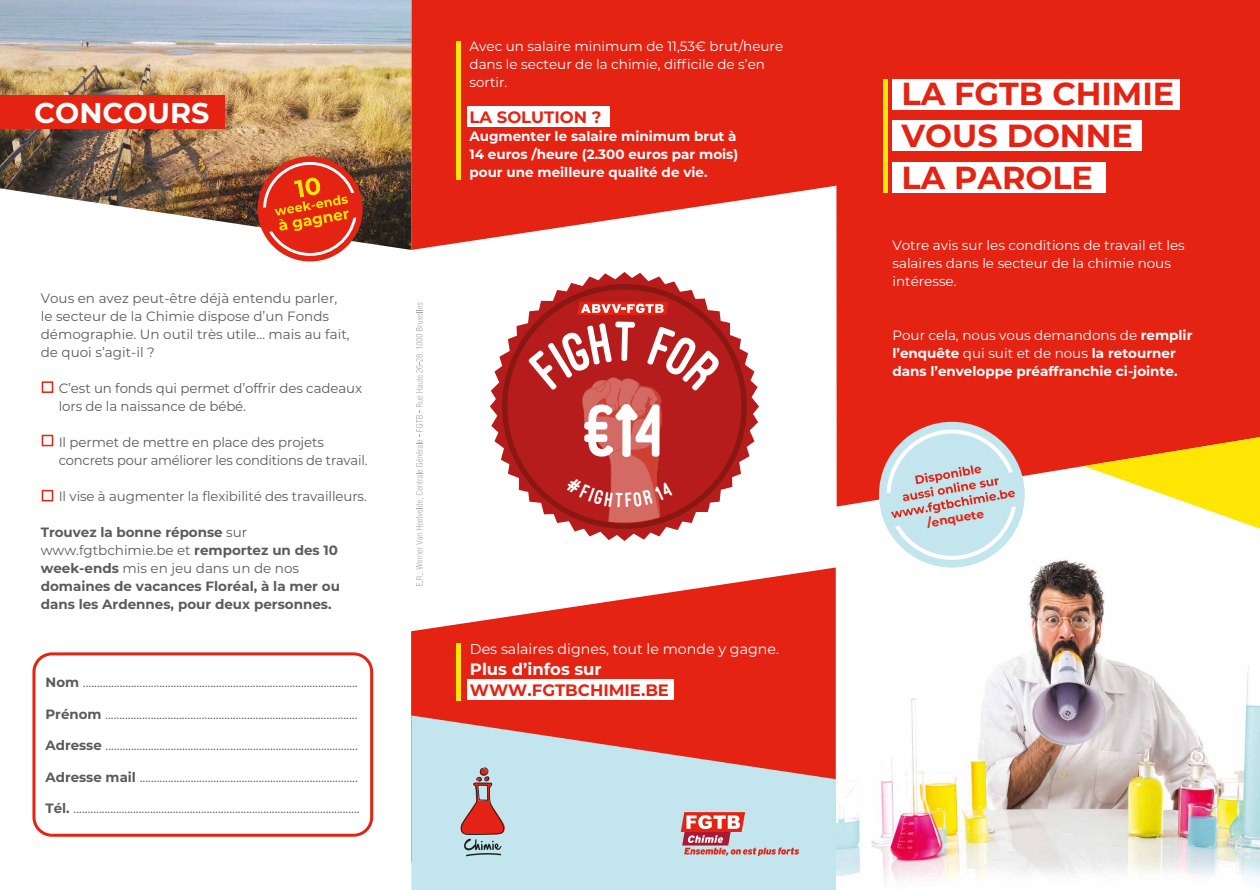
<style>
.page{position:relative;width:1260px;height:890px;background:#fff}
.page>*{position:absolute;margin:0;border:0;box-sizing:border-box;transform-origin:0 0}
.t1{font:700 31.95px/42.2px "Montserrat";color:#e42313}
.t2{font:700 28.65px "Montserrat";color:#fff}
.t3{font:700 16.5px "Montserrat";color:#e42313}
.t4{font:700 16.5px "Montserrat";color:#fff}
.t5{font:14.25px "Montserrat";color:#fff}
.t6{font:13.5px "Montserrat";color:#5a5a5a}
.t7{font:13.5px/18px "Montserrat";letter-spacing:-.01em;color:#5b5b5b}
.t8{font:700 13.5px/18px "Montserrat";color:#fff}
.t9{font:13.5px/18px "Montserrat";color:#fff}
.t10{font:700 13.5px/18px "Montserrat";color:#5b5b5b}
.t11{font:700 12px "Montserrat";color:#e42313}
.s1{font-weight:400}
.s2{font-weight:700}
</style>
<div class="page">
<svg style="left:411px;top:0;width:425px;height:250px;background:#e74133"></svg>
<svg style="left:411px;top:567px;width:425px;height:148px;fill:#e42313"></svg>
<div style="left:467px;top:680px;width:207px;height:20px;background:#fff"></div>
<div style="left:467px;top:107px;width:143px;height:20px;background:#fff"></div>
<svg style="left:411px;top:715px;width:425px;height:175px;background:#cabbbe"></svg>
<div style="left:456px;top:643px;width:5px;height:57px;background:#ffe604"></div>
<img style="left:836px;top:559px;width:424px;height:321px">
<div style="left:836px;top:0;width:424px;height:507px;background:#e42313"></div>
<div style="left:892px;top:79px;width:288px;height:30px;background:#fff"></div>
<div style="left:892px;top:121px;width:250px;height:30px;background:#fff"></div>
<div style="left:892px;top:163px;width:213px;height:30px;background:#fff"></div>
<hr style="left:884px;top:79px;width:4px;height:114px;background:#ffe604">
<svg style="left:1084px;top:435px;width:176px;height:94px"></svg>
<div style="left:879px;top:422px;width:146px;height:145px;background:#c3e5ed;border-radius:50%"></div>
<svg style="left:887px;top:429px;width:129px;height:131px"></svg>
<svg style="left:681px;top:812px;width:118px;height:44px;background:#cea8ab"></svg>
<svg style="left:460px;top:767px;width:47px;height:89px;background:#ba9c9d"></svg>
<img style="left:0;top:0;width:411px;height:250px">
<div style="left:0;top:96px;width:225px;height:33px;background:#e42313"></div>
<div style="left:42px;top:381px;width:11px;height:12px;border:2px solid #e42313"></div>
<div style="left:42px;top:435px;width:11px;height:11px;border:2px solid #e42313"></div>
<div style="left:42px;top:490px;width:11px;height:11px;border:2px solid #e42313"></div>
<div style="left:258px;top:156px;width:105px;height:105px;background:#e42313;border-radius:50%"></div>
<svg style="left:263px;top:162px;width:93px;height:94px"></svg>
<div style="left:32px;top:652px;width:341px;height:185px;border:3px solid #e42313;border-radius:18px"></div>
<svg style="left:416px;top:302px;width:8px;height:284px"></svg>
<div style="left:456px;top:41px;width:5px;height:139px;background:#ffe604"></div>
<svg style="left:490px;top:272px;width:269px;height:269px"></svg>
<div style="left:502px;top:284px;width:245px;height:245px;background:#891812;border-radius:50%"></div>
<div style="left:507px;top:289px;width:234px;height:234px;background:#b51c1b;border-radius:50%"></div>
<img style="left:582px;top:380px;width:79px;height:143px">
<svg style="left:577px;top:302px;width:91px;height:13px"></svg>
<svg style="left:584px;top:404px;width:75px;height:53px;background:#e7ada9"></svg>
<svg style="left:582px;top:477px;width:79px;height:30px"></svg>
<svg style="left:528px;top:321px;width:107px;height:69px"></svg>
<svg style="left:647px;top:326px;width:75px;height:66px"></svg>
<h2 class="t2" style="left:34px;top:92px;width:177px">CONCOURS</h2>
<p class="t7" style="left:41px;top:288px;width:311px">Vous en avez peut-être déjà entendu parler, le secteur de la Chimie dispose d’un Fonds démographie. Un outil très utile… mais au fait, de quoi s’agit-il ?</p>
<p class="t7" style="left:59px;top:378px;width:305px">C’est un fonds qui permet d’offrir des cadeaux lors de la naissance de bébé.</p>
<p class="t7" style="left:59px;top:432px;width:310px">Il permet de mettre en place des projets concrets pour améliorer les conditions de travail.</p>
<p class="t7" style="left:59px;top:486px;width:310px">Il vise à augmenter la flexibilité des travailleurs.</p>
<p class="t10" style="left:41px;top:522px;width:301px">Trouvez la bonne réponse <span class="s1">sur www.fgtbchimie.be et</span> remportez un des 10 week-ends <span class="s1">mis en jeu dans un de nos </span>domaines de vacances Floréal, à la mer ou dans les Ardennes, pour deux personnes.</p>
<p class="t6" style="left:46px;top:673px;width:314px"><span class="s2">Nom</span> .................................................................................................</p>
<p class="t6" style="left:46px;top:705px;width:313px"><span class="s2">Prénom</span> .........................................................................................</p>
<p class="t6" style="left:46px;top:736px;width:314px"><span class="s2">Adresse</span> .........................................................................................</p>
<p class="t6" style="left:46px;top:768px;width:314px"><span class="s2">Adresse mail</span> .............................................................................</p>
<p class="t6" style="left:46px;top:799px;width:316px"><span class="s2">Tél.</span> .....................................................................................................</p>
<p class="t9" style="left:469px;top:37px;width:315px">Avec un salaire minimum de 11,53€ brut/heure dans le secteur de la chimie, difficile de s’en sortir.</p>
<p class="t3" style="left:469px;top:106px;width:133px">LA SOLUTION ?</p>
<p class="t8" style="left:469px;top:127px;width:270px;text-align:justify">Augmenter le salaire minimum brut à 14 euros /heure (2.300 euros par mois) pour une meilleure qualité de vie.</p>
<p class="t5" style="left:470px;top:639px;width:311px">Des salaires dignes, tout le monde y gagne.</p>
<p class="t4" style="left:470px;top:657px;width:133px">Plus d’infos sur</p>
<p class="t3" style="left:470px;top:678px;width:201px">WWW.FGTBCHIMIE.BE</p>
<h1 class="t1" style="left:901px;top:71px;width:274px">LA FGTB CHIMIE<br>VOUS DONNE<br>LA PAROLE</h1>
<p class="t9" style="left:892px;top:236px;width:294px">Votre avis sur les conditions de travail et les salaires dans le secteur de la chimie nous intéresse.</p>
<p class="t8" style="left:892px;top:325px;width:302px"><span class="s1">Pour cela, nous vous demandons de</span> remplir l’enquête <span class="s1">qui suit et de nous</span> la retourner dans l’enveloppe préaffranchie ci-jointe.</p>
<p class="t11" style="left:926px;top:515px;width:59px;rotate:-10deg">/enquete</p>
</div>
